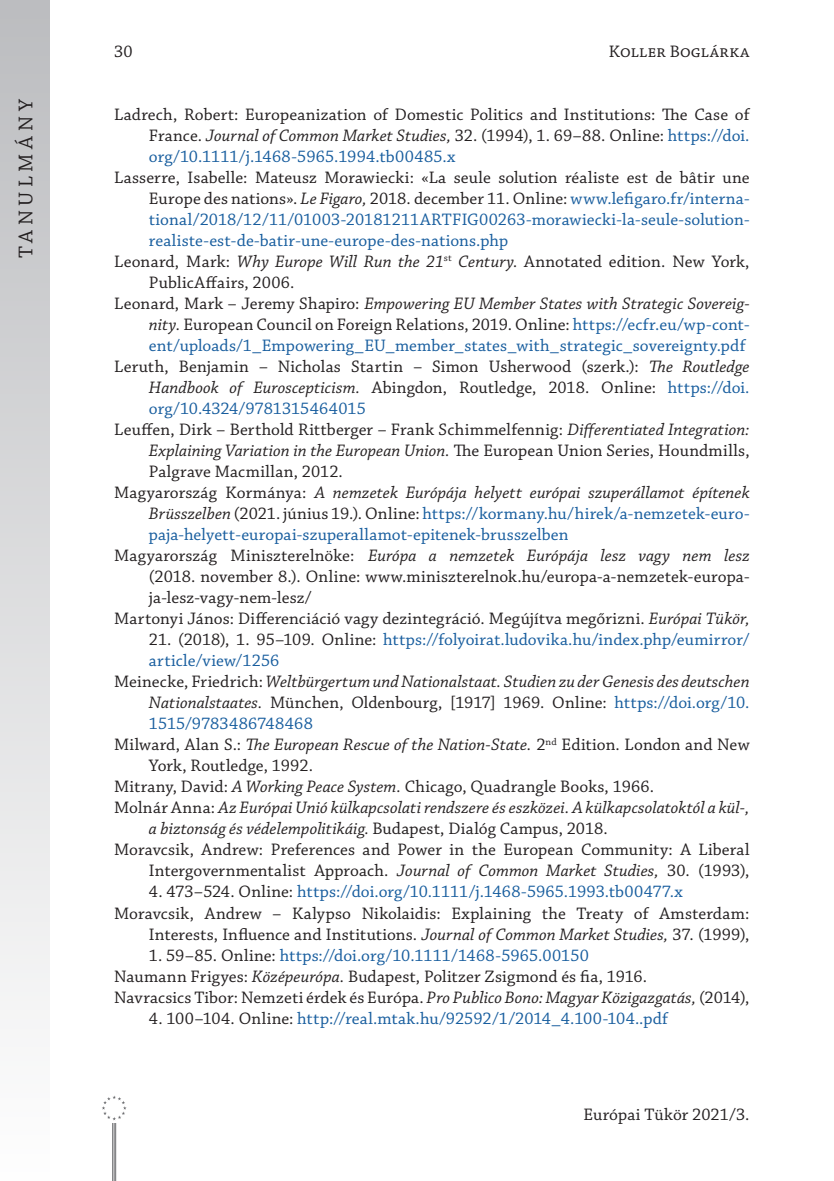
<style>
.page{position:relative;width:834px;height:1181px;background:#fff}
.page>*{position:absolute;margin:0;border:0;box-sizing:border-box;transform-origin:0 0}
.t1{font:21px "Chaparral Pro";letter-spacing:.21em;color:#231f20}
._6__Bibliography_ite{font:17.5px/21px "Chaparral Pro";letter-spacing:.01em;color:#231f20;text-align:justify}
._6__Bibliography_ite-2{font:17.5px/21px "Chaparral Pro";color:#175d9e;text-align:justify}
._6__Bibliography_ite-3{font:italic 17.5px/21px "Chaparral Pro";letter-spacing:.005em;color:#231f20;text-align:justify}
.s1{font-style:italic}
.s2{color:#175d9e}
.s3{color:#231f20}
.s4{font-style:italic;color:#231f20}
.s5{font-style:normal}
.s6{font-style:normal;color:#175d9e}
</style>
<div class="page">
<div style="left:0;top:0;width:50px;height:1181px;background:linear-gradient(to bottom,#bbbcbf,#fefefe)"></div>
<hr style="left:112px;top:1107px;width:1px;height:74px;background:#6c6d70">
<hr style="left:114px;top:1107px;width:1px;height:74px;background:#6c6d70">
<hr style="left:115px;top:1107px;width:1px;height:74px;background:#6c6d70">
<div style="left:99px;top:1093px;width:30px;height:29px;background:#fff"></div>
<svg style="left:102px;top:1095px;width:24px;height:25px"></svg>
<p class="_6__Bibliography_ite" style="left:114px;top:42px;width:20px">30</p>
<p class="_6__Bibliography_ite" style="left:609px;top:42px;width:142px">Koller Boglárka</p>
<p class="t1" style="left:14px;top:258px;width:161px;rotate:-90deg">TANULMÁNY</p>
<p class="_6__Bibliography_ite" style="left:149px;top:105px;width:602px;text-indent:-35px">Ladrech, Robert: Europeanization of Domestic Politics and Institutions: The Case of France. <span class="s1">Journal of Common Market Studies,</span> 32. (1994), 1. 69–88. Online: <span class="s2">https://doi. org/10.1111/j.1468-5965.1994.tb00485.x</span></p>
<p class="_6__Bibliography_ite-2" style="left:149px;top:168px;width:602px;text-indent:-35px"><span class="s3">Lasserre, Isabelle: Mateusz Morawiecki: «La seule solution réaliste est de bâtir une Europe des nations».</span> <span class="s4">Le Figaro,</span> <span class="s3">2018. december 11. Online:</span> www.lefigaro.fr/interna&shy;tional/2018/12/11/01003-20181211ARTFIG00263-morawiecki-la-seule-solution&shy;realiste-est-de-batir-une-europe-des-nations.php</p>
<p class="_6__Bibliography_ite" style="left:149px;top:252px;width:602px;text-indent:-35px">Leonard, Mark: <span class="s1">Why Europe Will Run the 21</span><sup>st</sup> <span class="s1">Century.</span> Annotated edition. New York,<br>PublicAffairs, 2006.</p>
<p class="_6__Bibliography_ite-2" style="left:149px;top:294px;width:602px;text-indent:-35px"><span class="s3">Leonard, Mark – Jeremy Shapiro:</span> <span class="s4">Empowering EU Member States with Strategic Sovereig&shy;nity.</span> <span class="s3">European Council on Foreign Relations, 2019. Online:</span> https://ecfr.eu/wp-cont&shy;ent/uploads/1_Empowering_EU_member_states_with_strategic_sovereignty.pdf</p>
<p class="_6__Bibliography_ite" style="left:149px;top:357px;width:602px;text-indent:-35px">Leruth, Benjamin – Nicholas Startin – Simon Usherwood (szerk.): <span class="s1">The Routledge Handbook of Euroscepticism.</span> Abingdon, Routledge, 2018. Online: <span class="s2">https://doi. org/10.4324/9781315464015</span></p>
<p class="_6__Bibliography_ite" style="left:149px;top:420px;width:602px;text-indent:-35px">Leuffen, Dirk – Berthold Rittberger – Frank Schimmelfennig: <span class="s1">Differentiated Integration:<br>Explaining Variation in the European Union.</span> The European Union Series, Houndmills, Palgrave Macmillan, 2012.</p>
<p class="_6__Bibliography_ite-2" style="left:149px;top:483px;width:602px;text-indent:-35px"><span class="s3">Magyarország Kormánya:</span> <span class="s4">A nemzetek Európája helyett európai szuperállamot építenek Brüsszelben</span> <span class="s3">(2021. június 19.). Online:</span> https://kormany.hu/hirek/a-nemzetek-euro&shy;paja-helyett-europai-szuperallamot-epitenek-brusszelben</p>
<p class="_6__Bibliography_ite" style="left:149px;top:546px;width:602px;text-indent:-35px">Magyarország Miniszterelnöke: <span class="s1">Európa a nemzetek Európája lesz vagy nem lesz </span>(2018. november 8.). Online: www.miniszterelnok.hu/europa-a-nemzetek-europa&shy;ja-lesz-vagy-nem-lesz/</p>
<p class="_6__Bibliography_ite" style="left:114px;top:609px;width:636px">Martonyi János: Differenciáció vagy dezintegráció . Megújítva megőrizni. <span class="s1">Európai Tükör,</span></p>
<p class="_6__Bibliography_ite-2" style="left:149px;top:630px;width:602px"><span class="s3">21. (2018), 1. 95–109. Online:</span> https://folyoirat.ludovika.hu/index.php/eumirror/ article/view/1256</p>
<p class="_6__Bibliography_ite-3" style="left:149px;top:672px;width:602px;text-indent:-35px"><span class="s5">Meinecke, Friedrich:</span> Weltbürgertum und Nationalstaat. Studien zu der Genesis des deutschen Nationalstaates. <span class="s5">München, Oldenbourg, [1917] 1969. Online:</span> <span class="s6">https://doi.org/10.<br>1515/9783486748468</span></p>
<p class="_6__Bibliography_ite" style="left:149px;top:735px;width:602px;text-indent:-35px">Milward, Alan S.: <span class="s1">The European Rescue of the Nation-State.</span> 2<sup>nd</sup> Edition. London and New<br>York, Routledge, 1992.</p>
<p class="_6__Bibliography_ite" style="left:114px;top:777px;width:541px">Mitrany, David: <span class="s1">A Working Peace System.</span> Chicago, Quadrangle Books, 1966.</p>
<p class="_6__Bibliography_ite-3" style="left:149px;top:798px;width:602px;text-indent:-35px"><span class="s5">Molnár Anna:</span> Az Európai Unió külkapcsolati rendszere és eszközei. A külkapcsolatoktól a kül-, a biztonság és védelempolitikáig. <span class="s5">Budapest, Dialóg Campus, 2018.</span></p>
<p class="_6__Bibliography_ite" style="left:114px;top:840px;width:636px;text-align:right">Moravcsik, Andrew: Preferences and Power in the European Community: A Liberal<br>Intergovernmentalist Approach. <span class="s1">Journal of Common Market Studies,</span> 30. (1993),</p>
<p class="_6__Bibliography_ite-2" style="left:149px;top:882px;width:535px"><span class="s3">4. 473–524. Online:</span> https://doi.org/10.1111/j.1468-5965.1993.tb00477.x</p>
<p class="_6__Bibliography_ite" style="left:114px;top:903px;width:636px;text-align:right">Moravcsik, Andrew – Kalypso Nikolaidis: Explaining the Treaty of Amsterdam:<br>Interests, Influence and Institutions. <span class="s1">Journal of Common Market Studies,</span> 37. (1999),</p>
<p class="_6__Bibliography_ite-2" style="left:149px;top:945px;width:441px"><span class="s3">1. 59–85. Online:</span> https://doi.org/10.1111/1468-5965.00150</p>
<p class="_6__Bibliography_ite" style="left:114px;top:966px;width:534px">Naumann Frigyes: <span class="s1">Középeurópa.</span> Budapest, Politzer Zsigmond és fia, 1916.</p>
<p class="_6__Bibliography_ite" style="left:114px;top:987px;width:636px">Navracsics Tibor: Nemzeti érdek és Európa. <span class="s1">Pro Publico Bono: Magyar Közigazgatás,</span> (2014),</p>
<p class="_6__Bibliography_ite-2" style="left:149px;top:1008px;width:520px"><span class="s3">4. 100–104. Online:</span> http://real.mtak.hu/92592/1/2014_4.100-104..pdf</p>
<p class="_6__Bibliography_ite" style="left:583px;top:1105px;width:168px">Európai Tükör 2021/3.</p>
</div>
